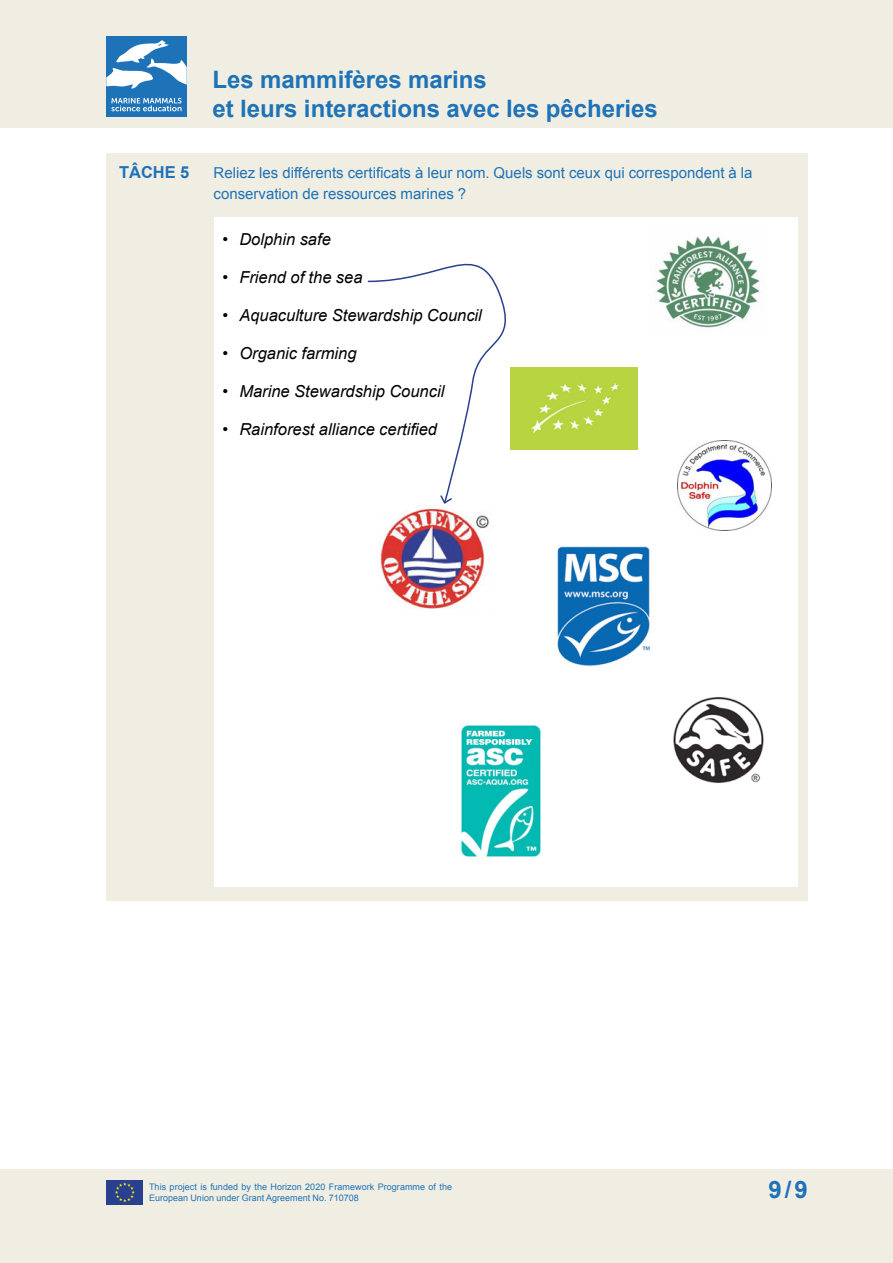
<style>
.page{position:relative;width:893px;height:1263px;background:#fff}
.page>*{position:absolute;margin:0;border:0;box-sizing:border-box;transform-origin:0 0}
.t1{font:700 24px/28.5px "Arial";color:#1e72b8}
.t2{font:italic 16.5px "Arial";color:#000}
.t3{font:700 16.5px "Arial";color:#1e72b8}
.t4{font:15px/21px "Arial";color:#1e72b8}
.t5{font:9px/11.2px "Arial";letter-spacing:.005em;color:#1e72b8}
.s1{font-style:normal}
</style>
<div class="page">
<div style="left:0;top:0;width:893px;height:128px;background:#f0eee2"></div>
<div style="left:0;top:1169px;width:893px;height:94px;background:#f0eee2"></div>
<div style="left:106px;top:36px;width:81px;height:81px;background:#1e72b8"></div>
<svg style="left:106px;top:40px;width:81px;height:49px"></svg>
<svg style="left:111px;top:98px;width:71px;height:13px"></svg>
<div style="left:106px;top:1180px;width:37px;height:25px;background:#29408f"></div>
<svg style="left:115px;top:1182px;width:20px;height:20px"></svg>
<div style="left:106px;top:153px;width:702px;height:747px;background:#f0eee2"></div>
<div style="left:214px;top:217px;width:583px;height:670px;background:#fff"></div>
<img style="left:673px;top:697px;width:91px;height:86px">
<img style="left:378px;top:506px;width:111px;height:103px">
<img style="left:461px;top:725px;width:80px;height:132px">
<img style="left:523px;top:367px;width:115px;height:82px">
<img style="left:557px;top:546px;width:93px;height:120px">
<img style="left:677px;top:440px;width:95px;height:91px">
<img style="left:656px;top:236px;width:104px;height:92px">
<svg style="left:367px;top:263px;width:156px;height:241px"></svg>
<h1 class="t1" style="left:213px;top:67px;width:447px">Les mammifères marins<br>et leurs interactions avec les pêcheries</h1>
<p class="t3" style="left:119px;top:161px;width:72px">TÂCHE 5</p>
<p class="t4" style="left:214px;top:162px;width:540px">Reliez les différents certificats à leur nom. Quels sont ceux qui correspondent à la conservation de ressources marines ?</p>
<p class="t2" style="left:222px;top:228px;width:110px"><span class="s1">•</span> Dolphin safe</p>
<p class="t2" style="left:222px;top:266px;width:142px"><span class="s1">•</span> Friend of the sea</p>
<p class="t2" style="left:222px;top:304px;width:261px"><span class="s1">•</span> Aquaculture Stewardship Council</p>
<p class="t2" style="left:222px;top:342px;width:136px"><span class="s1">•</span> Organic farming</p>
<p class="t2" style="left:222px;top:380px;width:223px"><span class="s1">•</span> Marine Stewardship Council</p>
<p class="t2" style="left:222px;top:418px;width:216px"><span class="s1">•</span> Rainforest alliance certified</p>
<p class="t5" style="left:149px;top:1181px;width:305px">This project is funded by the Horizon 2020 Framework Programme of the<br>European Union under Grant Agreement No. 710708</p>
<h1 class="t1" style="left:769px;top:1176px;width:41px">9/9</h1>
</div>
